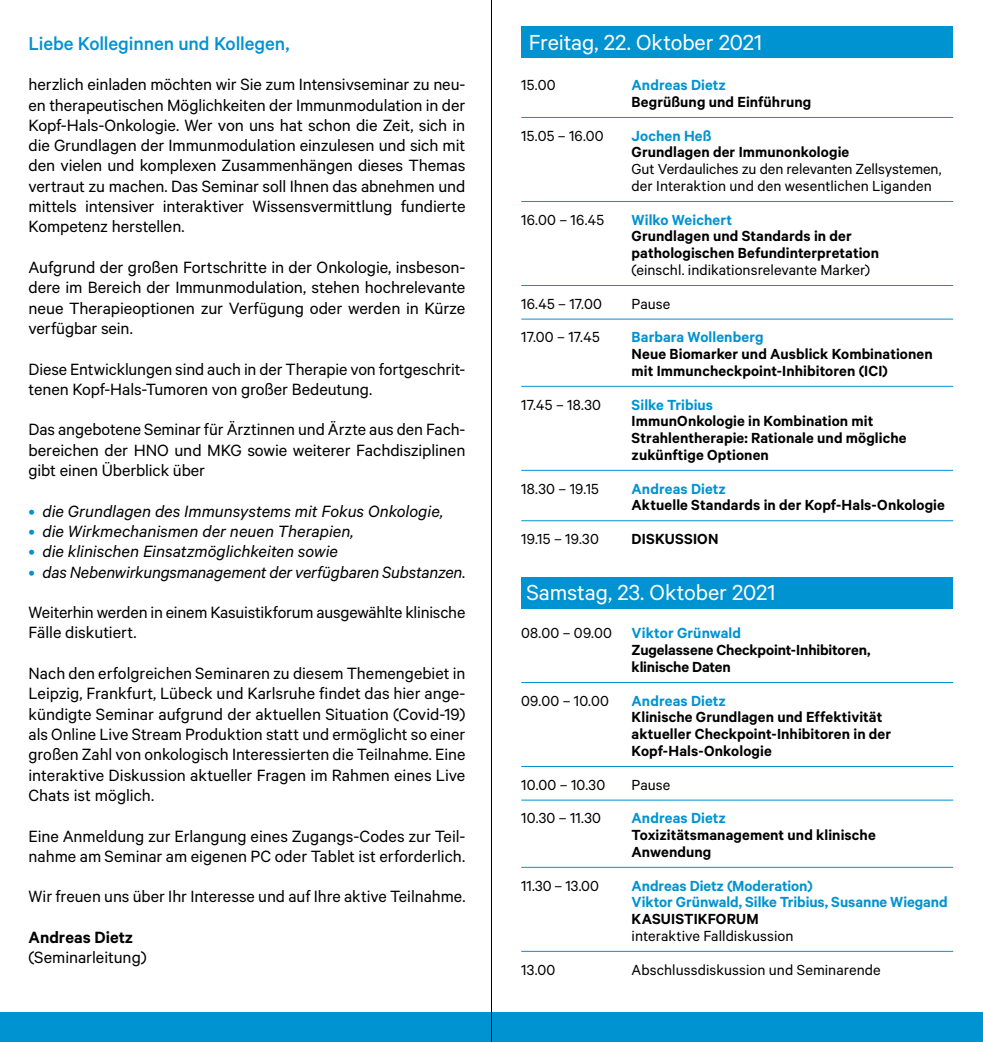
<style>
.page{position:relative;width:983px;height:1042px;background:#fff}
.page>*{position:absolute;margin:0;border:0;box-sizing:border-box;transform-origin:0 0}
.t1{font:24.5px "Calibre";letter-spacing:-.005em;color:#fff}
.t2{font:500 21px "Calibre";letter-spacing:-.005em;color:#0093d1}
.t3{font:18.38px/20.3px "Calibre";letter-spacing:-.005em;color:#000;text-align:justify}
.t4{font:italic 18.38px "Calibre";color:#000}
.t5{font:600 18.38px "Calibre";letter-spacing:.005em;color:#000}
.t6{font:600 16.45px/16.8px "Calibre";letter-spacing:.005em;color:#000}
.t7{font:16.45px/16.8px "Calibre";letter-spacing:.005em;color:#000}
.t8{font:600 16.45px/16.8px "Calibre";color:#0093d1}
.s1{color:#0093d1}
.s2{font-weight:400}
</style>
<div class="page">
<div style="left:0;top:1012px;width:982px;height:30px;background:#0093d1"></div>
<div style="left:521px;top:27px;width:431px;height:31px;background:#0093d1"></div>
<div style="left:521px;top:577px;width:431px;height:32px;background:#0093d1"></div>
<hr style="left:521px;top:117px;width:431px;height:1px;background:#0093d1">
<hr style="left:521px;top:201px;width:431px;height:1px;background:#0093d1">
<hr style="left:521px;top:285px;width:431px;height:1px;background:#0093d1">
<hr style="left:521px;top:319px;width:431px;height:1px;background:#0093d1">
<hr style="left:521px;top:386px;width:431px;height:1px;background:#0093d1">
<hr style="left:521px;top:470px;width:431px;height:1px;background:#0093d1">
<hr style="left:521px;top:520px;width:431px;height:1px;background:#0093d1">
<hr style="left:521px;top:682px;width:431px;height:1px;background:#0093d1">
<hr style="left:521px;top:766px;width:431px;height:1px;background:#0093d1">
<hr style="left:521px;top:799px;width:431px;height:1px;background:#0093d1">
<hr style="left:521px;top:867px;width:431px;height:1px;background:#0093d1">
<hr style="left:521px;top:951px;width:431px;height:1px;background:#0093d1">
<hr style="left:491px;top:0;width:1px;height:1042px;background:#000">
<p class="t2" style="left:29px;top:31px;width:262px">Liebe Kolleginnen und Kollegen,</p>
<p class="t3" style="left:29px;top:74px;width:438px">herzlich einladen möchten wir Sie zum Intensivseminar zu neu&shy;en therapeutischen Möglichkeiten der Immunmodulation in der Kopf-Hals-Onkologie. Wer von uns hat schon die Zeit, sich in die Grundlagen der Immunmodulation einzulesen und sich mit den vielen und komplexen Zusammenhängen dieses Themas vertraut zu machen. Das Seminar soll Ihnen das abnehmen und mittels intensiver interaktiver Wissensvermittlung fundierte Kompetenz herstellen.</p>
<p class="t3" style="left:29px;top:256px;width:438px">Aufgrund der großen Fortschritte in der Onkologie, insbeson&shy;dere im Bereich der Immunmodulation, stehen hochrelevante neue Therapieoptionen zur Verfügung oder werden in Kürze verfügbar sein.</p>
<p class="t3" style="left:29px;top:358px;width:438px">Diese Entwicklungen sind auch in der Therapie von fortgeschrit&shy;tenen Kopf-Hals-Tumoren von großer Bedeutung.</p>
<p class="t3" style="left:29px;top:419px;width:438px">Das angebotene Seminar für Ärztinnen und Ärzte aus den Fach&shy;bereichen der HNO und MKG sowie weiterer Fachdisziplinen gibt einen Überblick über</p>
<p class="t4" style="left:29px;top:500px;width:416px"><span class="s1">•</span> die Grundlagen des Immunsystems mit Fokus Onkologie,</p>
<p class="t4" style="left:29px;top:520px;width:326px"><span class="s1">•</span> die Wirkmechanismen der neuen Therapien,</p>
<p class="t4" style="left:29px;top:541px;width:311px"><span class="s1">•</span> die klinischen Einsatzmöglichkeiten sowie</p>
<p class="t4" style="left:29px;top:561px;width:438px"><span class="s1">•</span> das Nebenwirkungsmanagement der verfügbaren Substanzen.</p>
<p class="t3" style="left:29px;top:601px;width:438px">Weiterhin werden in einem Kasuistikforum ausgewählte klinische<br>Fälle diskutiert.</p>
<p class="t3" style="left:29px;top:662px;width:438px">Nach den erfolgreichen Seminaren zu diesem Themengebiet in Leipzig, Frankfurt, Lübeck und Karlsruhe findet das hier ange&shy;kündigte Seminar aufgrund der aktuellen Situation (Covid-19) als Online Live Stream Produktion statt und ermöglicht so einer großen Zahl von onkologisch Interessierten die Teilnahme. Eine interaktive Diskussion aktueller Fragen im Rahmen eines Live Chats ist möglich.</p>
<p class="t3" style="left:29px;top:825px;width:438px">Eine Anmeldung zur Erlangung eines Zugangs-Codes zur Teil&shy;nahme am Seminar am eigenen PC oder Tablet ist erforderlich.</p>
<p class="t3" style="left:29px;top:886px;width:438px">Wir freuen uns über Ihr Interesse und auf Ihre aktive Teilnahme.</p>
<p class="t5" style="left:29px;top:926px;width:106px">Andreas Dietz</p>
<p class="t3" style="left:29px;top:947px;width:120px">(Seminarleitung)</p>
<h1 class="t1" style="left:528px;top:28px;width:235px">Freitag, 22. Oktober 2021</h1>
<p class="t7" style="left:521px;top:76px;width:36px">15.00</p>
<p class="t8" style="left:631px;top:76px;width:96px">Andreas Dietz</p>
<p class="t6" style="left:631px;top:93px;width:181px">Begrüßung und Einführung</p>
<p class="t7" style="left:521px;top:127px;width:84px">15.05 – 16.00</p>
<p class="t8" style="left:631px;top:127px;width:81px">Jochen Heß</p>
<p class="t6" style="left:631px;top:143px;width:219px">Grundlagen der Immunonkologie</p>
<p class="t7" style="left:631px;top:160px;width:311px">Gut Verdauliches zu den relevanten Zellsystemen, der Interaktion und den wesentlichen Liganden</p>
<p class="t7" style="left:521px;top:211px;width:84px">16.00 – 16.45</p>
<p class="t8" style="left:631px;top:211px;width:102px">Wilko Weichert</p>
<p class="t6" style="left:631px;top:227px;width:249px">Grundlagen und Standards in der pathologischen Befundinterpretation</p>
<p class="t7" style="left:631px;top:261px;width:240px">(einschl. indikationsrelevante Marker)</p>
<p class="t7" style="left:521px;top:295px;width:82px">16.45 – 17.00</p>
<p class="t7" style="left:631px;top:295px;width:40px">Pause</p>
<p class="t7" style="left:521px;top:328px;width:80px">17.00 – 17.45</p>
<p class="t8" style="left:631px;top:328px;width:133px">Barbara Wollenberg</p>
<p class="t6" style="left:631px;top:345px;width:302px">Neue Biomarker und Ausblick Kombinationen mit Immuncheckpoint-Inhibitoren (ICI)</p>
<p class="t7" style="left:521px;top:395px;width:81px">17.45 – 18.30</p>
<p class="t8" style="left:631px;top:395px;width:83px">Silke Tribius</p>
<p class="t6" style="left:631px;top:412px;width:276px">ImmunOnkologie in Kombination mit<br>Strahlentherapie: Rationale und mögliche zukünftige Optionen</p>
<p class="t7" style="left:521px;top:479px;width:79px">18.30 – 19.15</p>
<p class="t8" style="left:631px;top:479px;width:96px">Andreas Dietz</p>
<p class="t6" style="left:631px;top:496px;width:315px">Aktuelle Standards in der Kopf-Hals-Onkologie</p>
<p class="t7" style="left:521px;top:530px;width:79px">19.15 – 19.30</p>
<p class="t6" style="left:631px;top:530px;width:88px">DISKUSSION</p>
<h1 class="t1" style="left:526px;top:578px;width:250px">Samstag, 23. Oktober 2021</h1>
<p class="t6" style="left:631px;top:624px;width:240px;text-indent:-110px"><span class="s2">08.00 – 09.00</span> <span class="s1">Viktor Grünwald<br></span>Zugelassene Checkpoint-Inhibitoren, klinische Daten</p>
<p class="t7" style="left:521px;top:691px;width:89px">09.00 – 10.00</p>
<p class="t8" style="left:631px;top:692px;width:96px">Andreas Dietz</p>
<p class="t6" style="left:631px;top:708px;width:261px">Klinische Grundlagen und Effektivität aktueller Checkpoint-Inhibitoren in der<br>Kopf-Hals-Onkologie</p>
<p class="t7" style="left:521px;top:775px;width:85px">10.00 – 10.30</p>
<p class="t7" style="left:631px;top:775px;width:40px">Pause</p>
<p class="t7" style="left:521px;top:809px;width:81px">10.30 – 11.30</p>
<p class="t8" style="left:631px;top:809px;width:96px">Andreas Dietz</p>
<p class="t6" style="left:631px;top:826px;width:245px">Toxizitätsmanagement und klinische<br>Anwendung</p>
<p class="t7" style="left:521px;top:876px;width:79px">11.30 – 13.00</p>
<p class="t8" style="left:631px;top:876px;width:317px">Andreas Dietz (Moderation)<br>Viktor Grünwald, Silke Tribius, Susanne Wiegand</p>
<p class="t6" style="left:631px;top:910px;width:128px">KASUISTIKFORUM</p>
<p class="t7" style="left:631px;top:927px;width:163px">interaktive Falldiskussion</p>
<p class="t7" style="left:521px;top:960px;width:36px">13.00</p>
<p class="t7" style="left:631px;top:960px;width:250px">Abschlussdiskussion und Seminarende</p>
</div>
